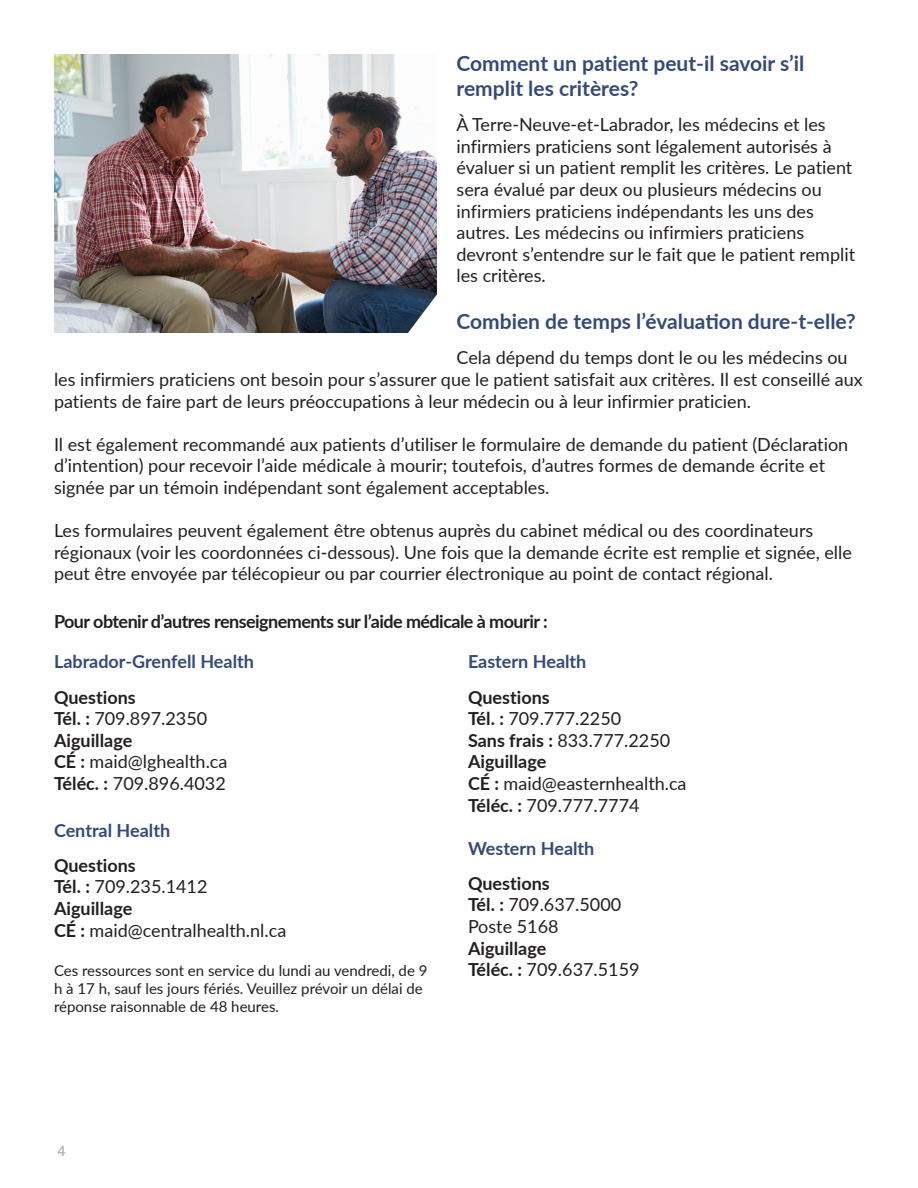
<style>
.page{position:relative;width:918px;height:1188px;background:#fff}
.page>*{position:absolute;margin:0;border:0;box-sizing:border-box;transform-origin:0 0}
.Sub_Header{font:700 21px/25.2px "Lato";color:#334a7a}
.t1{font:18px/21.6px "Lato";color:#231f20}
.t2{font:700 18px "Lato";color:#231f20}
.Sub_Header-2{font:700 18px "Lato";color:#334a7a}
.t3{font:700 18px "Lato";letter-spacing:-.03em;color:#231f20}
.t4{font:15px/18px "Lato";color:#231f20}
.t5{font:15px "Helvetica";color:#a8adb0}
.s1{font-weight:700}
</style>
<div class="page">
<img style="left:54px;top:54px;width:382px;height:279px">
<svg style="left:401px;top:287px;width:36px;height:46px"></svg>
<p class="Sub_Header" style="left:457px;top:50px;width:349px">Comment un patient peut-il savoir s’il remplit les critères?</p>
<p class="t1" style="left:457px;top:113px;width:400px">À Terre-Neuve-et-Labrador, les médecins et les infirmiers praticiens sont légalement autorisés à évaluer si un patient remplit les critères. Le patient sera évalué par deux ou plusieurs médecins ou infirmiers praticiens indépendants les uns des autres. Les médecins ou infirmiers praticiens devront s’entendre sur le fait que le patient remplit les critères.</p>
<p class="Sub_Header" style="left:457px;top:308px;width:401px">Combien de temps l’évaluation dure-t-elle?</p>
<p class="t1" style="left:54px;top:346px;width:810px;text-indent:403px">Cela dépend du temps dont le ou les médecins ou les infirmiers praticiens ont besoin pour s’assurer que le patient satisfait aux critères. Il est conseillé aux patients de faire part de leurs préoccupations à leur médecin ou à leur infirmier praticien.</p>
<p class="t1" style="left:54px;top:433px;width:796px">Il est également recommandé aux patients d’utiliser le formulaire de demande du patient (Déclaration d’intention) pour recevoir l’aide médicale à mourir; toutefois, d’autres formes de demande écrite et signée par un témoin indépendant sont également acceptables.</p>
<p class="t1" style="left:54px;top:519px;width:799px">Les formulaires peuvent également être obtenus auprès du cabinet médical ou des coordinateurs régionaux (voir les coordonnées ci-dessous). Une fois que la demande écrite est remplie et signée, elle peut être envoyée par télécopieur ou par courrier électronique au point de contact régional.</p>
<p class="t3" style="left:54px;top:608px;width:495px">Pour obtenir d’autres renseignements sur l’aide médicale à mourir :</p>
<p class="Sub_Header-2" style="left:54px;top:649px;width:202px">Labrador-Grenfell Health</p>
<p class="t2" style="left:54px;top:684px;width:83px">Questions</p>
<p class="t1" style="left:54px;top:707px;width:155px"><span class="s1">Tél. :</span> 709.897.2350</p>
<p class="t2" style="left:54px;top:727px;width:80px">Aiguillage</p>
<p class="t1" style="left:54px;top:750px;width:175px"><span class="s1">CÉ :</span> maid@lghealth.ca</p>
<p class="t1" style="left:54px;top:772px;width:173px"><span class="s1">Téléc. :</span> 709.896.4032</p>
<p class="Sub_Header-2" style="left:54px;top:817px;width:118px">Central Health</p>
<p class="t2" style="left:54px;top:852px;width:83px">Questions</p>
<p class="t1" style="left:54px;top:875px;width:155px"><span class="s1">Tél. :</span> 709.235.1412</p>
<p class="t2" style="left:54px;top:895px;width:80px">Aiguillage</p>
<p class="t1" style="left:54px;top:919px;width:234px"><span class="s1">CÉ :</span> maid@centralhealth.nl.ca</p>
<p class="t4" style="left:54px;top:961px;width:375px">Ces ressources sont en service du lundi au vendredi, de 9 h à 17 h, sauf les jours fériés. Veuillez prévoir un délai de réponse raisonnable de 48 heures.</p>
<p class="Sub_Header-2" style="left:468px;top:649px;width:120px">Eastern Health</p>
<p class="t2" style="left:468px;top:684px;width:83px">Questions</p>
<p class="t1" style="left:468px;top:707px;width:155px"><span class="s1">Tél. :</span> 709.777.2250</p>
<p class="t1" style="left:468px;top:729px;width:204px"><span class="s1">Sans frais :</span> 833.777.2250</p>
<p class="t2" style="left:468px;top:749px;width:80px">Aiguillage</p>
<p class="t1" style="left:468px;top:772px;width:220px"><span class="s1">CÉ :</span> maid@easternhealth.ca</p>
<p class="t1" style="left:468px;top:793px;width:173px"><span class="s1">Téléc. :</span> 709.777.7774</p>
<p class="Sub_Header-2" style="left:468px;top:835px;width:128px">Western Health</p>
<p class="t2" style="left:468px;top:870px;width:83px">Questions</p>
<p class="t1" style="left:468px;top:893px;width:155px"><span class="s1">Tél. :</span> 709.637.5000</p>
<p class="t1" style="left:468px;top:915px;width:92px">Poste 5168</p>
<p class="t2" style="left:468px;top:935px;width:80px">Aiguillage</p>
<p class="t1" style="left:468px;top:958px;width:173px"><span class="s1">Téléc. :</span> 709.637.5159</p>
<p class="t5" style="left:58px;top:1139px;width:10px">4</p>
</div>
